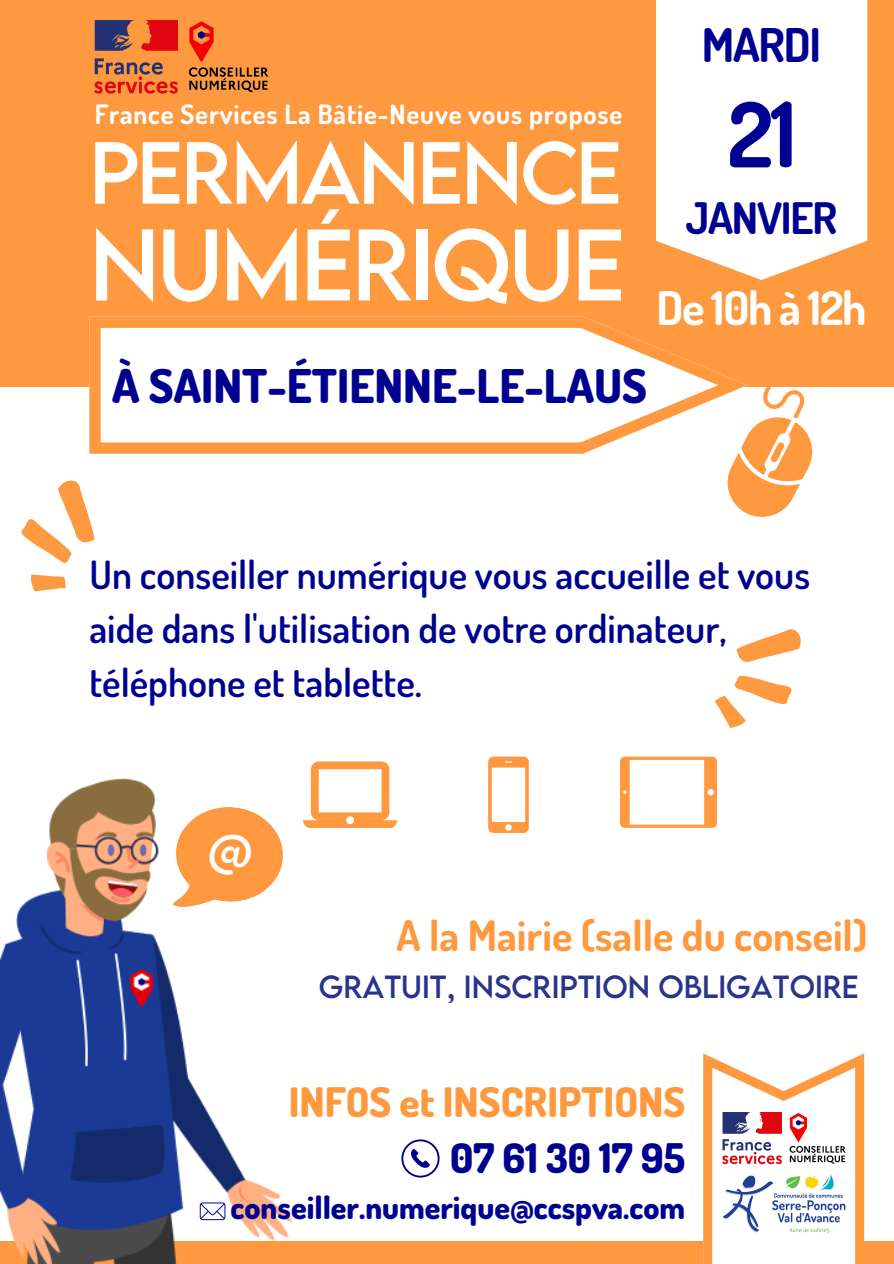
<style>
.page{position:relative;width:894px;height:1264px;background:#fff}
.page>*{position:absolute;margin:0;border:0;box-sizing:border-box;transform-origin:0 0}
.t1{font:90px "LEMONMILK";letter-spacing:-.03em;color:#fff}
.t2{font:700 90px "Dosis";color:#000091}
.t3{font:78px "LEMONMILK";letter-spacing:-.03em;color:#fff}
.t4{font:800 46.5px "Dosis";color:#000091}
.t5{font:700 46.5px "Dosis";letter-spacing:-.03em;color:#fff}
.t6{font:700 46.5px "Dosis";letter-spacing:-.03em;color:#000091}
.t7{font:700 43.5px "Dosis";letter-spacing:-.03em;color:#000091}
.t8{font:700 42px "Dosis";color:#fe993f}
.t9{font:800 40.8px/56.2px "Dosis";color:#fe993f;text-align:right}
.t10{font:600 39px/54px "Dosis";color:#000091}
.t11{font:800 31.5px "Dosis";color:#000091}
.t12{font:28.5px "LEMONMILK";color:#29348a}
.t13{font:700 26.7px "Dosis";letter-spacing:.03em;color:#fff}
.s1{color:#000091}
</style>
<div class="page">
<div style="left:0;top:0;width:893px;height:386px;background:#fe993f"></div>
<svg style="left:656px;top:0;width:211px;height:280px;background:#fef7f1"></svg>
<div style="left:0;top:1241px;width:893px;height:22px;background:#fe993f"></div>
<svg style="left:89px;top:316px;width:622px;height:138px"></svg>
<img style="left:0;top:778px;width:291px;height:485px">
<svg style="left:714px;top:629px;width:87px;height:100px"></svg>
<svg style="left:21px;top:480px;width:74px;height:112px"></svg>
<svg style="left:401px;top:1139px;width:38px;height:38px"></svg>
<svg style="left:200px;top:1202px;width:25px;height:18px"></svg>
<svg style="left:698px;top:370px;width:142px;height:147px"></svg>
<img style="left:188px;top:21px;width:81px;height:72px">
<img style="left:94px;top:21px;width:83px;height:73px">
<svg style="left:703px;top:1053px;width:160px;height:210px"></svg>
<img style="left:722px;top:1174px;width:122px;height:58px">
<img style="left:784px;top:1110px;width:66px;height:56px">
<img style="left:721px;top:1112px;width:60px;height:53px">
<svg style="left:303px;top:761px;width:94px;height:66px"></svg>
<svg style="left:488px;top:756px;width:40px;height:77px"></svg>
<svg style="left:620px;top:756px;width:96px;height:71px"></svg>
<svg style="left:170px;top:803px;width:117px;height:111px"></svg>
<p class="t13" style="left:95px;top:96px;width:528px">France Services La Bâtie-Neuve vous propose</p>
<p class="t3" style="left:89px;top:119px;width:534px">PERMANENCE</p>
<p class="t1" style="left:89px;top:203px;width:537px">NUMÉRIQUE</p>
<p class="t4" style="left:112px;top:355px;width:536px">À SAINT-ÉTIENNE-LE-LAUS</p>
<p class="t6" style="left:701px;top:14px;width:121px">MARDI</p>
<p class="t2" style="left:727px;top:75px;width:71px">21</p>
<p class="t7" style="left:685px;top:189px;width:153px">JANVIER</p>
<p class="t5" style="left:656px;top:277px;width:212px">De 10h à 12h</p>
<p class="t10" style="left:89px;top:547px;width:722px">Un conseiller numérique vous accueille et vous aide dans l'utilisation de votre ordinateur, téléphone et tablette.</p>
<p class="t8" style="left:396px;top:907px;width:472px">A la Mairie (salle du conseil)</p>
<p class="t12" style="left:319px;top:966px;width:541px">GRATUIT, INSCRIPTION OBLIGATOIRE</p>
<h4 class="t9" style="left:289px;top:1072px;width:398px">INFOS et INSCRIPTIONS<br><span class="s1">07 61 30 17 95</span></h4>
<h4 class="t11" style="left:230px;top:1186px;width:456px">conseiller.numerique@ccspva.com</h4>
</div>
